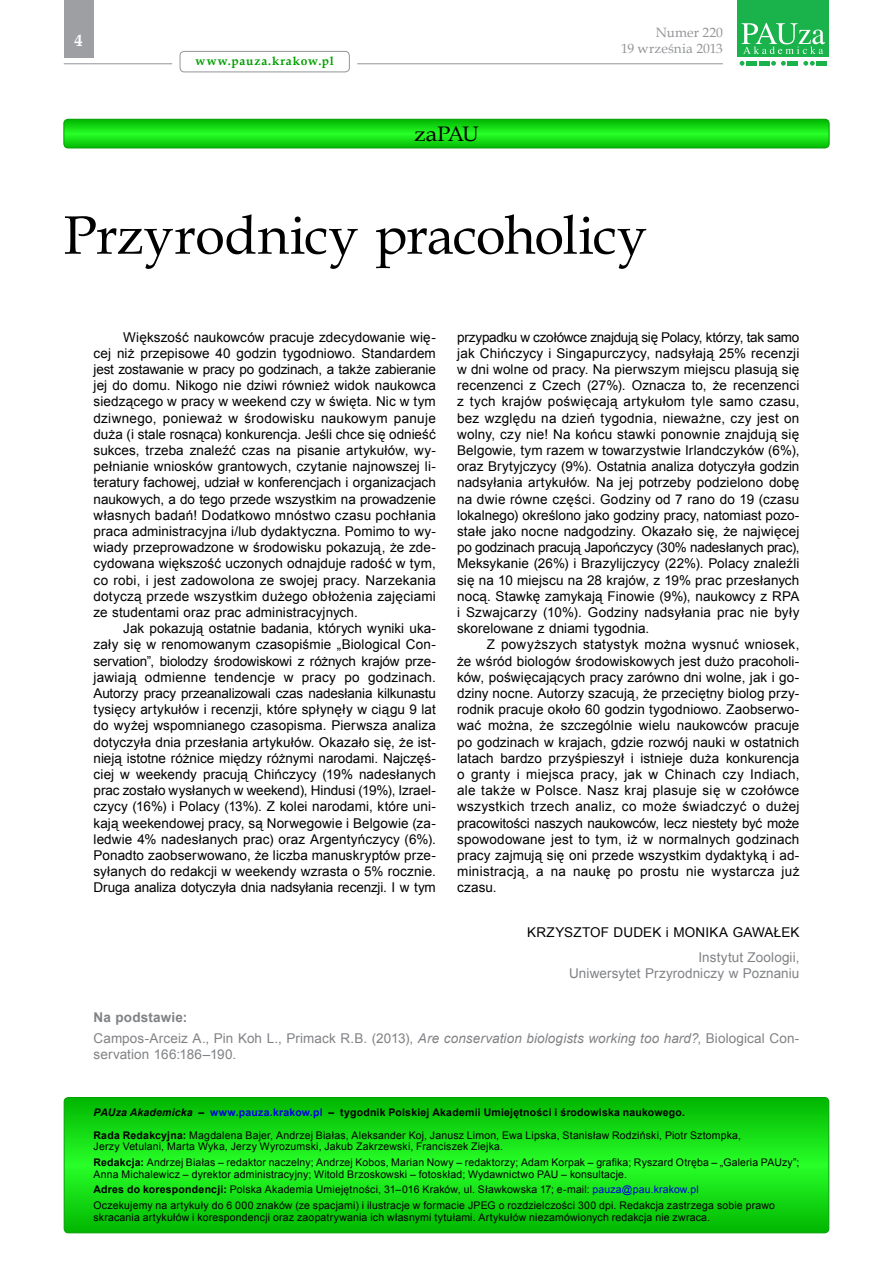
<style>
.page{position:relative;width:893px;height:1263px;background:#fff}
.page>*{position:absolute;margin:0;border:0;box-sizing:border-box;transform-origin:0 0}
.t1{font:54px "Book Antiqua";letter-spacing:-.015em;color:#000}
.t2{font:21px "Book Antiqua";letter-spacing:-.035em;color:#000;scale:1.1 1}
.t3{font:700 16.5px "Book Antiqua";color:#fff}
.t4{font:13.5px/16.2px "Arial";letter-spacing:.01em;color:#000;text-align:justify}
.t5{font:13.5px/16.2px "Arial";letter-spacing:.005em;color:#808285;text-align:right}
.t6{font:13.5px/16.2px "Book Antiqua";letter-spacing:.005em;color:#939598;text-align:right}
.t7{font:700 12px "Book Antiqua";letter-spacing:.07em;color:#00a000}
.t8{font:10.5px/15.8px "Arial";letter-spacing:.015em;color:#000}
.s1{font-weight:700}
.s2{font-style:italic}
.s3{font-weight:700;font-style:italic}
.s4{font-weight:700;color:#0000e1}
.s5{color:#0000e1}
</style>
<div class="page">
<hr style="left:357px;top:63px;width:366px;height:1px;background:#939598">
<div style="left:64px;top:0;width:30px;height:57px;background:#9d9fa2"></div>
<div style="left:180px;top:51px;width:170px;height:21px;border:1px solid #939598;border-radius:4px"></div>
<svg style="left:740px;top:61px;width:4px;height:5px"></svg>
<svg style="left:771px;top:61px;width:15px;height:5px"></svg>
<svg style="left:803px;top:61px;width:12px;height:5px"></svg>
<div style="left:746px;top:61px;width:11px;height:5px;background:#19b24b"></div>
<div style="left:759px;top:61px;width:11px;height:5px;background:#19b24b"></div>
<div style="left:787px;top:61px;width:11px;height:5px;background:#19b24b"></div>
<div style="left:816px;top:61px;width:11px;height:5px;background:#19b24b"></div>
<div style="left:737px;top:0;width:92px;height:56px;background:#19b24b"></div>
<svg style="left:741px;top:23px;width:84px;height:31px"></svg>
<hr style="left:64px;top:63px;width:108px;height:1px;background:#939598">
<svg style="left:64px;top:119px;width:765px;height:29px;background:#16de16"></svg>
<div style="left:64px;top:119px;width:765px;height:29px;border:1px solid #00a000;border-radius:4px"></div>
<svg style="left:64px;top:1097px;width:765px;height:136px;background:#14da14"></svg>
<div style="left:64px;top:1097px;width:765px;height:136px;border:1px solid #00a000;border-radius:4px"></div>
<p class="t3" style="left:75px;top:30px;width:10px">4</p>
<p class="t7" style="left:196px;top:53px;width:140px">www.pauza.krakow.pl</p>
<h2 class="t2" style="left:414px;top:119px;width:60px">zaPAU</h2>
<p class="t6" style="left:621px;top:24px;width:103px">Numer 220<br>19 września 2013</p>
<h1 class="t1" style="left:64px;top:198px;width:585px">Przyrodnicy pracoholicy</h1>
<p class="t4" style="left:94px;top:329px;width:344px;text-indent:30px">Większość naukowców pracuje zdecydowanie wię&shy;cej niż przepisowe 40 godzin tygodniowo. Standardem jest zostawanie w pracy po godzinach, a także zabieranie jej do domu. Nikogo nie dziwi również widok naukowca siedzącego w pracy w weekend czy w święta. Nic w tym dziwnego, ponieważ w środowisku naukowym panuje duża (i stale rosnąca) konkurencja. Jeśli chce się odnieść sukces, trzeba znaleźć czas na pisanie artykułów, wy&shy;pełnianie wniosków grantowych, czytanie najnowszej li&shy;teratury fachowej, udział w konferencjach i organizacjach naukowych, a do tego przede wszystkim na prowadzenie własnych badań! Dodatkowo mnóstwo czasu pochłania praca administracyjna i/lub dydaktyczna. Pomimo to wy&shy;wiady przeprowadzone w środowisku pokazują, że zde&shy;cydowana większość uczonych odnajduje radość w tym, co robi, i jest zadowolona ze swojej pracy. Narzekania dotyczą przede wszystkim dużego obłożenia zajęciami ze studentami oraz prac administracyjnych.</p>
<p class="t4" style="left:94px;top:620px;width:344px;text-indent:30px">Jak pokazują ostatnie badania, których wyniki uka&shy;zały się w renomowanym czasopiśmie „Biological Con&shy;servation”, biolodzy środowiskowi z różnych krajów prze&shy;jawiają odmienne tendencje w pracy po godzinach.<br>Autorzy pracy przeanalizowali czas nadesłania kilkunastu tysięcy artykułów i recenzji, które spłynęły w ciągu 9 lat do wyżej wspomnianego czasopisma. Pierwsza analiza dotyczyła dnia przesłania artykułów. Okazało się, że ist&shy;nieją istotne różnice między różnymi narodami. Najczęś&shy;ciej w weekendy pracują Chińczycy (19% nadesłanych prac zostało wysłanych w weekend), Hindusi (19%), Izrael&shy;czycy (16%) i Polacy (13%). Z kolei narodami, które uni&shy;kają weekendowej pracy, są Norwegowie i Belgowie (za&shy;ledwie 4% nadesłanych prac) oraz Argentyńczycy (6%).<br>Ponadto zaobserwowano, że liczba manuskryptów prze&shy;syłanych do redakcji w weekendy wzrasta o 5% rocznie.<br>Druga analiza dotyczyła dnia nadsyłania recenzji. I w tym</p>
<p class="t4" style="left:457px;top:329px;width:344px">przypadku w czołówce znajdują się Polacy, którzy, tak samo jak Chińczycy i Singapurczycy, nadsyłają 25% recenzji w dni wolne od pracy. Na pierwszym miejscu plasują się recenzenci z Czech (27%). Oznacza to, że recenzenci z tych krajów poświęcają artykułom tyle samo czasu, bez względu na dzień tygodnia, nieważne, czy jest on wolny, czy nie! Na końcu stawki ponownie znajdują się Belgowie, tym razem w towarzystwie Irlandczyków (6%), oraz Brytyjczycy (9%). Ostatnia analiza dotyczyła godzin nadsyłania artykułów. Na jej potrzeby podzielono dobę na dwie równe części. Godziny od 7 rano do 19 (czasu lokalnego) określono jako godziny pracy, natomiast pozo&shy;stałe jako nocne nadgodziny. Okazało się, że najwięcej po godzinach pracują Japończycy (30% nadesłanych prac), Meksykanie (26%) i Brazylijczycy (22%). Polacy znaleźli się na 10 miejscu na 28 krajów, z 19% prac przesłanych nocą. Stawkę zamykają Finowie (9%), naukowcy z RPA i Szwajcarzy (10%). Godziny nadsyłania prac nie były skorelowane z dniami tygodnia.</p>
<p class="t4" style="left:457px;top:637px;width:344px;text-indent:30px">Z powyższych statystyk można wysnuć wniosek, że wśród biologów środowiskowych jest dużo pracoholi&shy;ków, poświęcających pracy zarówno dni wolne, jak i go&shy;dziny nocne. Autorzy szacują, że przeciętny biolog przy&shy;rodnik pracuje około 60 godzin tygodniowo. Zaobserwo&shy;wać można, że szczególnie wielu naukowców pracuje po godzinach w krajach, gdzie rozwój nauki w ostatnich latach bardzo przyśpieszył i istnieje duża konkurencja o granty i miejsca pracy, jak w Chinach czy Indiach, ale także w Polsce. Nasz kraj plasuje się w czołówce wszystkich trzech analiz, co może świadczyć o dużej pracowitości naszych naukowców, lecz niestety być może spowodowane jest to tym, iż w normalnych godzinach pracy zajmują się oni przede wszystkim dydaktyką i ad&shy;ministracją, a na naukę po prostu nie wystarcza już czasu.</p>
<p class="t4" style="left:527px;top:925px;width:107px">Krzysztof Dudek</p>
<p class="t4" style="left:666px;top:925px;width:29px">i Monika</p>
<p class="t4" style="left:733px;top:925px;width:22px">Gawa</p>
<p class="t4" style="left:774px;top:925px;width:18px">łek</p>
<p class="t5" style="left:569px;top:949px;width:232px">Instytut Zoologii,<br>Uniwersytet Przyrodniczy w Poznaniu</p>
<p class="t5" style="left:94px;top:1007px;width:707px;line-height:20.4px;text-align:left"><span class="s1">Na podstawie:<br></span>Campos-Arceiz A., Pin Koh L., Primack R.B. (2013), <span class="s2">Are conservation biologists working too hard?</span>, Biological Con-</p>
<p class="t5" style="left:94px;top:1046px;width:144px">servation 166:186–190.</p>
<p class="t8" style="left:94px;top:1102px;width:649px;line-height:22.2px"><span class="s3">PAUza Akademicka</span> <span class="s1">–</span> <span class="s4">www.pauza.krakow.pl</span> <span class="s1">– tygodnik Polskiej Akademii Umiejętności i środowiska naukowego.<br>Rada Redakcyjna:</span> Magdalena Bajer, Andrzej Białas, Aleksander Koj, Janusz Limon, Ewa Lipska, Stanisław Rodziński, Piotr Sztompka,</p>
<p class="t8" style="left:94px;top:1139px;width:707px">Jerzy Vetulani, Marta Wyka, Jerzy Wyrozumski, Jakub Zakrzewski, Franciszek Ziejka.<br><span class="s1">Redakcja:</span> Andrzej Białas – redaktor naczelny; Andrzej Kobos, Marian Nowy – redaktorzy; Adam Korpak – grafika; Ryszard Otręba – „Galeria PAUzy”;</p>
<p class="t8" style="left:94px;top:1166px;width:683px">Anna Michalewicz – dyrektor administracyjny; Witold Brzoskowski – fotoskład; Wydawnictwo PAU – konsultacje.<br><span class="s1">Adres do korespondencji:</span> Polska Akademia Umiejętności, 31–016 Kraków, ul. Sławkowska 17; e-mail: <span class="s5">pauza@pau.krakow.pl<br></span>Oczekujemy na artykuły do 6 000 znaków (ze spacjami) i ilustracje w formacie JPEG o rozdzielczości 300 dpi. Redakcja zastrzega sobie prawo</p>
<p class="t8" style="left:94px;top:1209px;width:618px">skracania artykułów i korespondencji oraz zaopatrywania ich własnymi tytułami. Artykułów niezamówionych redakcja nie zwraca.</p>
</div>
